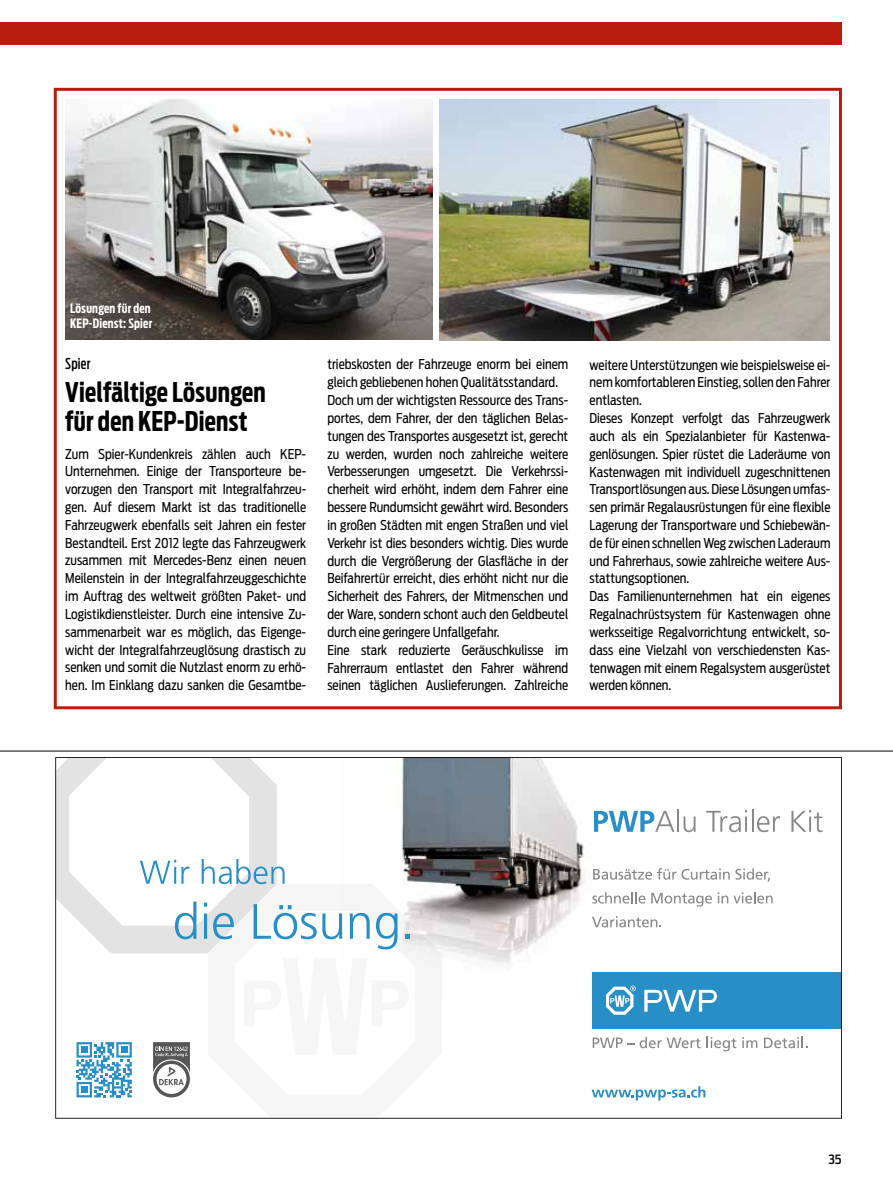
<style>
.page{position:relative;width:893px;height:1191px;background:#fff}
.page>*{position:absolute;margin:0;border:0;box-sizing:border-box;transform-origin:0 0}
.t1{font:700 27px/28.5px "Antenna Extra Cond";letter-spacing:.01em;color:#000}
.t2{font:500 15px "Antenna Extra Cond";letter-spacing:.015em;color:#000}
.t3{font:13.5px/17.9px "Antenna Cond";color:#000;scale:.95 1}
.t4{font:700 12.75px/15px "Antenna Extra Cond";letter-spacing:.02em;color:#fff}
.t5{font:500 12.75px "Antenna Cond";color:#000}
</style>
<div class="page">
<div style="left:0;top:23px;width:842px;height:22px;background:#b91d0e"></div>
<svg style="left:55px;top:757px;width:787px;height:361px"></svg>
<hr style="left:0;top:750px;width:893px;height:1px;background:#000">
<div style="left:54px;top:88px;width:788px;height:621px;border:3px solid #b91d0e"></div>
<img style="left:439px;top:99px;width:390px;height:241px">
<img style="left:65px;top:99px;width:368px;height:240px">
<p class="t4" style="left:70px;top:300px;width:84px">Lösungen für den<br>KEP-Dienst: Spier</p>
<p class="t2" style="left:65px;top:355px;width:27px">Spier</p>
<h1 class="t1" style="left:65px;top:378px;width:202px">Vielfältige Lösungen für den KEP-Dienst</h1>
<p class="t3" style="left:65px;top:445px;width:255px;text-align:justify">Zum Spier-Kundenkreis zählen auch KEP-Unternehmen. Einige der Transporteure be&shy;vorzugen den Transport mit Integralfahrzeu&shy;gen. Auf diesem Markt ist das traditionelle Fahrzeugwerk ebenfalls seit Jahren ein fester Bestandteil. Erst 2012 legte das Fahrzeugwerk zusammen mit Mercedes-Benz einen neuen Meilenstein in der Integralfahrzeuggeschichte im Auftrag des weltweit größten Paket- und Logistikdienstleister. Durch eine intensive Zu&shy;sammenarbeit war es möglich, das Eigenge&shy;wicht der Integralfahrzeuglösung drastisch zu senken und somit die Nutzlast enorm zu erhö&shy;hen. Im Einklang dazu sanken die Gesamtbe-</p>
<p class="t3" style="left:327px;top:356px;width:255px">triebskosten der Fahrzeuge enorm bei einem gleich gebliebenen hohen Qualitätsstandard.<br>Doch um der wichtigsten Ressource des Trans&shy;portes, dem Fahrer, der den täglichen Belas&shy;tungen des Transportes ausgesetzt ist, gerecht zu werden, wurden noch zahlreiche weitere Verbesserungen umgesetzt. Die Verkehrssi&shy;cherheit wird erhöht, indem dem Fahrer eine bessere Rundumsicht gewährt wird. Besonders in großen Städten mit engen Straßen und viel Verkehr ist dies besonders wichtig. Dies wurde durch die Vergrößerung der Glasfläche in der Beifahrertür erreicht, dies erhöht nicht nur die Sicherheit des Fahrers, der Mitmenschen und der Ware, sondern schont auch den Geldbeutel durch eine geringere Unfallgefahr.<br>Eine stark reduzierte Geräuschkulisse im Fahrerraum entlastet den Fahrer während seinen täglichen Auslieferungen. Zahlreiche</p>
<p class="t3" style="left:590px;top:356px;width:255px">weitere Unterstützungen wie beispielsweise ei&shy;nem komfortableren Einstieg, sollen den Fahrer entlasten.<br>Dieses Konzept verfolgt das Fahrzeugwerk auch als ein Spezialanbieter für Kastenwa&shy;genlösungen. Spier rüstet die Laderäume von Kastenwagen mit individuell zugeschnittenen Transportlösungen aus. Diese Lösungen umfas&shy;sen primär Regalausrüstungen für eine flexible Lagerung der Transportware und Schiebewän&shy;de für einen schnellen Weg zwischen Laderaum und Fahrerhaus, sowie zahlreiche weitere Aus&shy;stattungsoptionen.<br>Das Familienunternehmen hat ein eigenes Regalnachrüstsystem für Kastenwagen ohne werksseitige Regalvorrichtung entwickelt, so&shy;dass eine Vielzahl von verschiedensten Kas&shy;tenwagen mit einem Regalsystem ausgerüstet werden können.</p>
<p class="t5" style="left:828px;top:1152px;width:15px">35</p>
</div>
